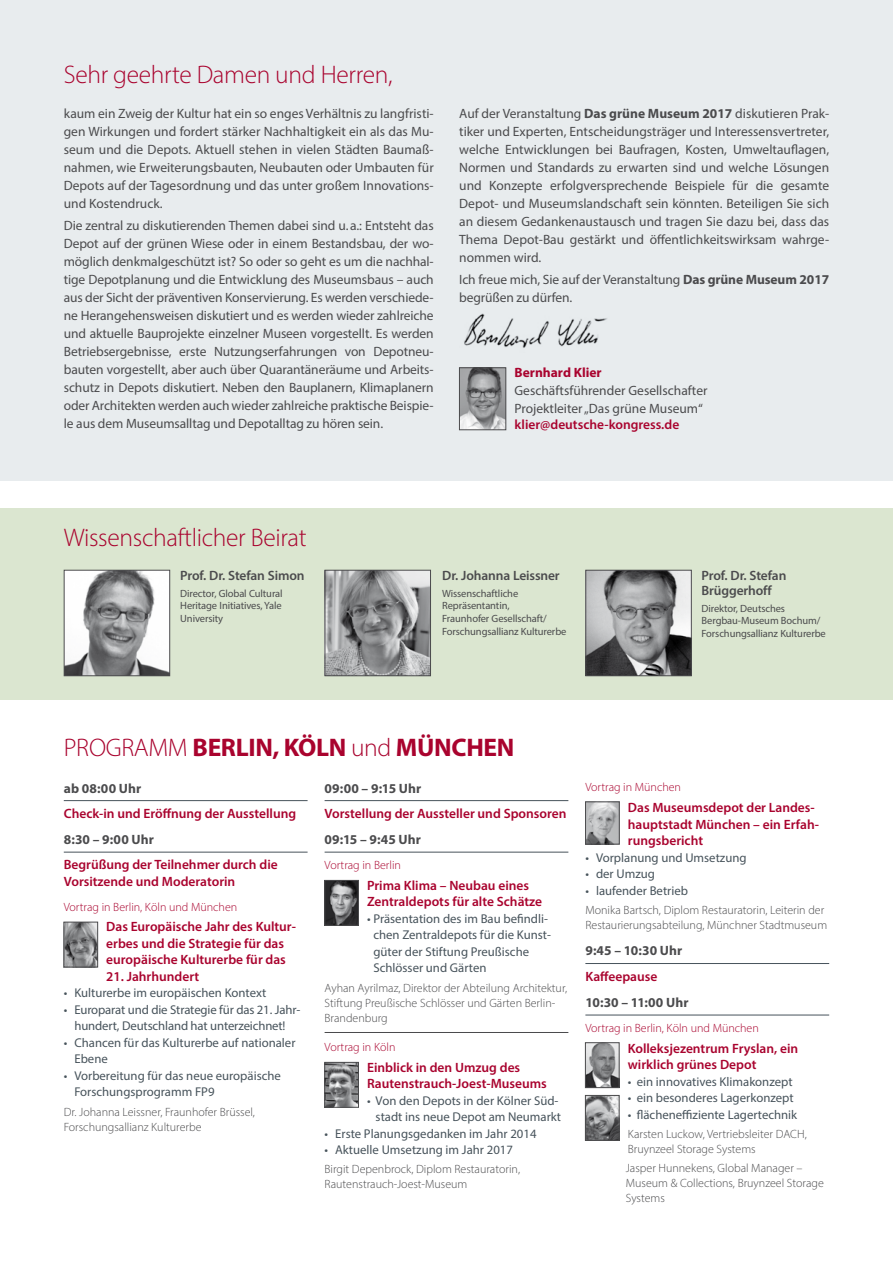
<style>
.page{position:relative;width:893px;height:1263px;background:#fff}
.page>*{position:absolute;margin:0;border:0;box-sizing:border-box;transform-origin:0 0}
.t1{font:300 25.5px "Myriad Pro";letter-spacing:-.015em;color:#a9032e}
.t2{font:700 25.5px "Myriad Pro";letter-spacing:-.015em;color:#a9032e}
.t3{font:13.5px/18px "Myriad Pro";color:#4b4b4d;text-align:justify}
.t4{font:600 13.5px/16.5px "Myriad Pro";color:#a9032e}
.t5{font:700 13.5px "Myriad Pro";letter-spacing:.005em;color:#4b4b4d}
.t6{font:600 13.5px/15px "Myriad Pro";letter-spacing:-.01em;color:#4b4b4d}
.t7{font:700 13.5px "Myriad Pro";color:#a9032e}
.t8{font:12.75px/16.5px "Myriad Pro";color:#47535b}
.t9{font:300 12px/15px "Myriad Pro";color:#4b4b4d}
.t10{font:300 12px "Myriad Pro";color:#a9032e}
.t11{font:10.5px/12.6px "Myriad Pro";letter-spacing:-.01em;color:#4b4b4d}
.s1{font-weight:700}
.s2{font-weight:300}
</style>
<div class="page">
<div style="left:0;top:0;width:893px;height:480px;background:#e8ecee"></div>
<img style="left:461px;top:370px;width:43px;height:58px">
<div style="left:459px;top:368px;width:47px;height:62px;border:1px solid #4b4b4d"></div>
<img style="left:464px;top:313px;width:143px;height:35px">
<hr style="left:64px;top:800px;width:244px;height:1px;background:#47535b">
<hr style="left:64px;top:852px;width:244px;height:1px;background:#47535b">
<img style="left:66px;top:924px;width:30px;height:41px">
<div style="left:64px;top:922px;width:34px;height:45px;border:1px solid #4b4b4d"></div>
<hr style="left:325px;top:800px;width:243px;height:1px;background:#47535b">
<hr style="left:325px;top:852px;width:243px;height:1px;background:#47535b">
<hr style="left:325px;top:1032px;width:243px;height:1px;background:#4b4b4d">
<img style="left:327px;top:882px;width:30px;height:41px">
<div style="left:325px;top:880px;width:34px;height:45px;border:1px solid #4b4b4d"></div>
<img style="left:327px;top:1064px;width:30px;height:41px">
<div style="left:325px;top:1062px;width:34px;height:45px;border:1px solid #4b4b4d"></div>
<hr style="left:585px;top:963px;width:244px;height:1px;background:#47535b">
<hr style="left:585px;top:1015px;width:244px;height:1px;background:#47535b">
<img style="left:587px;top:804px;width:30px;height:38px">
<div style="left:585px;top:802px;width:34px;height:42px;border:1px solid #4b4b4d"></div>
<img style="left:587px;top:1044px;width:30px;height:42px">
<div style="left:585px;top:1042px;width:34px;height:46px;border:1px solid #4b4b4d"></div>
<img style="left:587px;top:1097px;width:30px;height:41px">
<div style="left:585px;top:1095px;width:34px;height:45px;border:1px solid #4b4b4d"></div>
<div style="left:0;top:508px;width:893px;height:191px;background:#dbe6d0"></div>
<img style="left:327px;top:572px;width:102px;height:102px">
<div style="left:325px;top:570px;width:106px;height:106px;border:1px solid #4b4b4d"></div>
<img style="left:66px;top:572px;width:102px;height:102px">
<div style="left:64px;top:570px;width:106px;height:106px;border:1px solid #4b4b4d"></div>
<img style="left:587px;top:572px;width:103px;height:102px">
<div style="left:585px;top:570px;width:107px;height:106px;border:1px solid #4b4b4d"></div>
<h1 class="t1" style="left:64px;top:59px;width:330px">Sehr geehrte Damen und Herren,</h1>
<p class="t3" style="left:64px;top:104px;width:371px">kaum ein Zweig der Kultur hat ein so enges Verhältnis zu langfristi&shy;gen Wirkungen und fordert stärker Nachhaltigkeit ein als das Mu&shy;seum und die Depots. Aktuell stehen in vielen Städten Baumaß&shy;nahmen, wie Erweiterungsbauten, Neubauten oder Umbauten für Depots auf der Tagesordnung und das unter großem Innovations&shy;und Kostendruck.</p>
<p class="t3" style="left:64px;top:216px;width:371px">Die zentral zu diskutierenden Themen dabei sind u.a.: Entsteht das Depot auf der grünen Wiese oder in einem Bestandsbau, der wo&shy;möglich denkmalgeschützt ist? So oder so geht es um die nachhal&shy;tige Depotplanung und die Entwicklung des Museumsbaus – auch aus der Sicht der präventiven Konservierung. Es werden verschiede&shy;ne Herangehensweisen diskutiert und es werden wieder zahlreiche und aktuelle Bauprojekte einzelner Museen vorgestellt. Es werden Betriebsergebnisse, erste Nutzungserfahrungen von Depotneu&shy;bauten vorgestellt, aber auch über Quarantäneräume und Arbeits&shy;schutz in Depots diskutiert. Neben den Bauplanern, Klimaplanern oder Architekten werden auch wieder zahlreiche praktische Beispie&shy;le aus dem Museumsalltag und Depotalltag zu hören sein.</p>
<p class="t3" style="left:459px;top:104px;width:371px">Auf der Veranstaltung <span class="s1">Das grüne Museum 2017</span> diskutieren Prak&shy;tiker und Experten, Entscheidungsträger und Interessensvertreter, welche Entwicklungen bei Baufragen, Kosten, Umweltauflagen, Normen und Standards zu erwarten sind und welche Lösungen und Konzepte erfolgversprechende Beispiele für die gesamte Depot- und Museumslandschaft sein könnten. Beteiligen Sie sich an diesem Gedankenaustausch und tragen Sie dazu bei, dass das Thema Depot-Bau gestärkt und öffentlichkeitswirksam wahrge&shy;nommen wird.</p>
<p class="t3" style="left:459px;top:270px;width:371px">Ich freue mich, Sie auf der Veranstaltung <span class="s1">Das grüne Museum 2017 </span>begrüßen zu dürfen.</p>
<p class="t7" style="left:514px;top:364px;width:89px">Bernhard Klier</p>
<p class="t3" style="left:514px;top:381px;width:194px">Geschäftsführender Gesellschafter<br>Projektleiter „Das grüne Museum“</p>
<p class="t4" style="left:514px;top:416px;width:166px">klier@deutsche-kongress.de</p>
<h1 class="t1" style="left:64px;top:523px;width:244px">Wissenschaftlicher Beirat</h1>
<p class="t6" style="left:180px;top:568px;width:126px">Prof. Dr. Stefan Simon</p>
<p class="t11" style="left:180px;top:587px;width:104px;text-align:justify">Director, Global Cultural Heritage Initiatives, Yale University</p>
<p class="t6" style="left:442px;top:568px;width:119px">Dr. Johanna Leissner</p>
<p class="t11" style="left:442px;top:587px;width:126px">Wissenschaftliche<br>Repräsentantin,<br>Fraunhofer Gesellschaft/<br>Forschungsallianz Kulturerbe</p>
<p class="t6" style="left:702px;top:568px;width:86px">Prof. Dr. Stefan<br>Brüggerhoff</p>
<p class="t11" style="left:702px;top:602px;width:126px">Direktor, Deutsches<br>Bergbau-Museum Bochum/<br>Forschungsallianz Kulturerbe</p>
<h1 class="t2" style="left:64px;top:731px;width:452px"><span class="s2">PROGRAMM</span> BERLIN, KÖLN <span class="s2">und</span> MÜNCHEN</h1>
<p class="t5" style="left:64px;top:779px;width:79px">ab 08:00 Uhr</p>
<p class="t4" style="left:64px;top:804px;width:234px">Check-in und Eröffnung der Ausstellung</p>
<p class="t5" style="left:64px;top:831px;width:92px">8:30 – 9:00 Uhr</p>
<p class="t4" style="left:64px;top:856px;width:215px">Begrüßung der Teilnehmer durch die<br>Vorsitzende und Moderatorin</p>
<p class="t10" style="left:64px;top:899px;width:175px">Vortrag in Berlin, Köln und München</p>
<p class="t4" style="left:106px;top:918px;width:190px">Das Europäische Jahr des Kultur&shy;erbes und die Strategie für das europäische Kulturerbe für das</p>
<p class="t4" style="left:106px;top:968px;width:94px">21. Jahrhundert</p>
<p class="t8" style="left:64px;top:985px;width:204px">• Kulturerbe im europäischen Kontext</p>
<p class="t8" style="left:64px;top:1001px;width:238px;text-align:center">• Europarat und die Strategie für das 21. Jahr&shy;hundert, Deutschland hat unterzeichnet!</p>
<p class="t8" style="left:74px;top:1034px;width:223px;text-indent:-11px">• Chancen für das Kulturerbe auf nationaler<br>Ebene</p>
<p class="t8" style="left:74px;top:1067px;width:208px;text-indent:-11px">• Vorbereitung für das neue europäische<br>Forschungsprogramm FP9</p>
<p class="t9" style="left:64px;top:1104px;width:193px">Dr. Johanna Leissner, Fraunhofer Brüssel,<br>Forschungsallianz Kulturerbe</p>
<p class="t5" style="left:325px;top:779px;width:98px">09:00 – 9:15 Uhr</p>
<p class="t4" style="left:325px;top:804px;width:243px">Vorstellung der Aussteller und Sponsoren</p>
<p class="t5" style="left:325px;top:831px;width:98px">09:15 – 9:45 Uhr</p>
<p class="t10" style="left:325px;top:858px;width:78px">Vortrag in Berlin</p>
<p class="t4" style="left:367px;top:877px;width:177px">Prima Klima – Neubau eines<br>Zentraldepots für alte Schätze</p>
<p class="t8" style="left:373px;top:910px;width:178px;text-indent:-6px">• Präsentation des im Bau befindli&shy;chen Zentraldepots für die Kunst&shy;güter der Stiftung Preußische<br>Schlösser und Gärten</p>
<p class="t9" style="left:325px;top:980px;width:244px">Ayhan Ayrilmaz, Direktor der Abteilung Architektur,<br>Stiftung Preußische Schlösser und Gärten Berlin-<br>Brandenburg</p>
<p class="t10" style="left:325px;top:1040px;width:72px">Vortrag in Köln</p>
<p class="t4" style="left:367px;top:1058px;width:181px">Einblick in den Umzug des<br>Rautenstrauch-Joest-Museums</p>
<p class="t8" style="left:367px;top:1092px;width:196px;text-align:right">• Von den Depots in der Kölner Süd&shy;stadt ins neue Depot am Neumarkt</p>
<p class="t8" style="left:325px;top:1125px;width:213px">• Erste Planungsgedanken im Jahr 2014</p>
<p class="t8" style="left:325px;top:1141px;width:190px">• Aktuelle Umsetzung im Jahr 2017</p>
<p class="t9" style="left:325px;top:1162px;width:197px">Birgit Depenbrock, Diplom Restauratorin,<br>Rautenstrauch-Joest-Museum</p>
<p class="t10" style="left:585px;top:780px;width:97px">Vortrag in München</p>
<p class="t4" style="left:628px;top:799px;width:193px">Das Museumsdepot der Landes&shy;hauptstadt München – ein Erfah&shy;rungsbericht</p>
<p class="t8" style="left:585px;top:849px;width:163px">• Vorplanung und Umsetzung</p>
<p class="t8" style="left:585px;top:865px;width:71px">• der Umzug</p>
<p class="t8" style="left:585px;top:882px;width:104px">• laufender Betrieb</p>
<p class="t9" style="left:585px;top:902px;width:243px">Monika Bartsch, Diplom Restauratorin, Leiterin der<br>Restaurierungsabteilung, Münchner Stadtmuseum</p>
<p class="t5" style="left:585px;top:942px;width:98px">9:45 – 10:30 Uhr</p>
<p class="t4" style="left:585px;top:967px;width:73px">Kaffeepause</p>
<p class="t5" style="left:585px;top:994px;width:105px">10:30 – 11:00 Uhr</p>
<p class="t10" style="left:585px;top:1021px;width:175px">Vortrag in Berlin, Köln und München</p>
<p class="t4" style="left:628px;top:1040px;width:172px">Kolleksjezentrum Fryslan, ein wirklich grünes Depot</p>
<p class="t8" style="left:628px;top:1073px;width:166px">• ein innovatives Klimakonzept</p>
<p class="t8" style="left:628px;top:1089px;width:167px">• ein besonderes Lagerkonzept</p>
<p class="t8" style="left:628px;top:1106px;width:171px">• flächeneffiziente Lagertechnik</p>
<p class="t9" style="left:628px;top:1126px;width:180px">Karsten Luckow, Vertriebsleiter DACH,<br>Bruynzeel Storage Systems</p>
<p class="t9" style="left:626px;top:1161px;width:200px">Jasper Hunnekens, Global Manager –<br>Museum &amp; Collections, Bruynzeel Storage<br>Systems</p>
</div>
